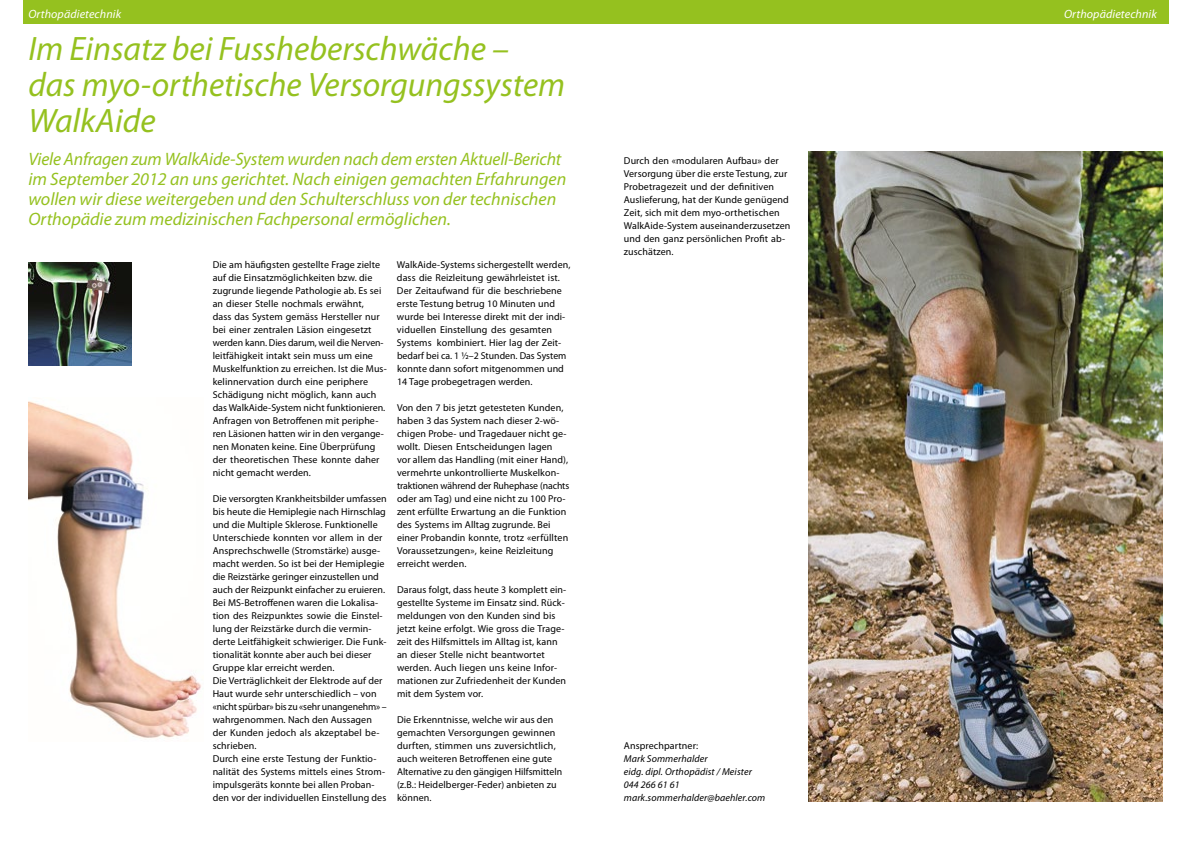
<style>
.page{position:relative;width:1191px;height:842px;background:#fff}
.page>*{position:absolute;margin:0;border:0;box-sizing:border-box;transform-origin:0 0}
.t1{font:italic 34px/36px "Myriad Pro";color:#95c11f}
.t2{font:italic 18px/20px "Myriad Pro";color:#95c11f}
.t3{font:italic 12px "Myriad Pro";letter-spacing:.01em;color:#fff}
.t4{font:10px/13px "Myriad Pro";letter-spacing:.01em;color:#000}
.t5{font:italic 10px/13px "Myriad Pro";letter-spacing:.01em;color:#000}
</style>
<div class="page">
<div style="left:23px;top:0;width:1145px;height:23px;background:#95c11f"></div>
<img style="left:28px;top:401px;width:173px;height:337px">
<img style="left:28px;top:262px;width:104px;height:104px">
<img style="left:808px;top:151px;width:354px;height:650px">
<p class="t3" style="left:28px;top:7px;width:94px">Orthopädietechnik</p>
<h1 class="t1" style="left:28px;top:31px;width:538px">Im Einsatz bei Fussheberschwäche –<br>das myo-orthetische Versorgungssystem<br>WalkAide</h1>
<p class="t2" style="left:28px;top:149px;width:539px">Viele Anfragen zum WalkAide-System wurden nach dem ersten Aktuell-Bericht im September 2012 an uns gerichtet. Nach einigen gemachten Erfahrungen wollen wir diese weitergeben und den Schulterschluss von der technischen Orthopädie zum medizinischen Fachpersonal ermöglichen.</p>
<p class="t4" style="left:213px;top:258px;width:176px">Die am häufigsten gestellte Frage zielte auf die Einsatzmöglichkeiten bzw. die zugrunde liegende Pathologie ab. Es sei an dieser Stelle nochmals erwähnt,<br>dass das System gemäss Hersteller nur bei einer zentralen Läsion eingesetzt werden kann. Dies darum, weil die Nerven&shy;leitfähigkeit intakt sein muss um eine Muskelfunktion zu erreichen. Ist die Mus&shy;kelinnervation durch eine periphere Schädigung nicht möglich, kann auch das WalkAide-System nicht funktionieren.<br>Anfragen von Betroffenen mit periphe&shy;ren Läsionen hatten wir in den vergange&shy;nen Monaten keine. Eine Überprüfung der theoretischen These konnte daher nicht gemacht werden.</p>
<p class="t4" style="left:213px;top:492px;width:176px">Die versorgten Krankheitsbilder umfassen bis heute die Hemiplegie nach Hirnschlag und die Multiple Sklerose. Funktionelle Unterschiede konnten vor allem in der Ansprechschwelle (Stromstärke) ausge&shy;macht werden. So ist bei der Hemiplegie die Reizstärke geringer einzustellen und auch der Reizpunkt einfacher zu eruieren.<br>Bei MS-Betroffenen waren die Lokalisa&shy;tion des Reizpunktes sowie die Einstel&shy;lung der Reizstärke durch die vermin&shy;derte Leitfähigkeit schwieriger. Die Funk&shy;tionalität konnte aber auch bei dieser Gruppe klar erreicht werden.<br>Die Verträglichkeit der Elektrode auf der Haut wurde sehr unterschiedlich – von «nicht spürbar» bis zu «sehr unangenehm» – wahrgenommen. Nach den Aussagen der Kunden jedoch als akzeptabel be&shy;schrieben.<br>Durch eine erste Testung der Funktio&shy;nalität des Systems mittels eines Strom&shy;impulsgeräts konnte bei allen Proban&shy;den vor der individuellen Einstellung des</p>
<p class="t4" style="left:397px;top:258px;width:175px">WalkAide-Systems sichergestellt werden, dass die Reizleitung gewährleistet ist.<br>Der Zeitaufwand für die beschriebene erste Testung betrug 10 Minuten und wurde bei Interesse direkt mit der indi&shy;viduellen Einstellung des gesamten Systems kombiniert. Hier lag der Zeit&shy;bedarf bei ca. 1 ½–2 Stunden. Das System konnte dann sofort mitgenommen und 14 Tage probegetragen werden.</p>
<p class="t4" style="left:397px;top:401px;width:174px">Von den 7 bis jetzt getesteten Kunden, haben 3 das System nach dieser 2-wö&shy;chigen Probe- und Tragedauer nicht ge&shy;wollt. Diesen Entscheidungen lagen<br>vor allem das Handling (mit einer Hand), vermehrte unkontrollierte Muskelkon&shy;traktionen während der Ruhephase (nachts oder am Tag) und eine nicht zu 100 Pro&shy;zent erfüllte Erwartung an die Funktion des Systems im Alltag zugrunde. Bei einer Probandin konnte, trotz «erfüllten Voraussetzungen», keine Reizleitung erreicht werden.</p>
<p class="t4" style="left:397px;top:583px;width:171px">Daraus folgt, dass heute 3 komplett ein&shy;gestellte Systeme im Einsatz sind. Rück&shy;meldungen von den Kunden sind bis jetzt keine erfolgt. Wie gross die Trage&shy;zeit des Hilfsmittels im Alltag ist, kann an dieser Stelle nicht beantwortet werden. Auch liegen uns keine Infor&shy;mationen zur Zufriedenheit der Kunden mit dem System vor.</p>
<p class="t4" style="left:397px;top:713px;width:167px">Die Erkenntnisse, welche wir aus den gemachten Versorgungen gewinnen durften, stimmen uns zuversichtlich, auch weiteren Betroffenen eine gute Alternative zu den gängigen Hilfsmitteln (z.B.: Heidelberger-Feder) anbieten zu können.</p>
<p class="t4" style="left:624px;top:154px;width:168px">Durch den «modularen Aufbau» der Versorgung über die erste Testung, zur Probetragezeit und der definitiven Auslieferung, hat der Kunde genügend Zeit, sich mit dem myo-orthetischen WalkAide-System auseinanderzusetzen und den ganz persönlichen Profit ab&shy;zuschätzen.</p>
<p class="t4" style="left:624px;top:739px;width:76px">Ansprechpartner:</p>
<p class="t5" style="left:624px;top:752px;width:143px">Mark Sommerhalder<br>eidg. dipl. Orthopädist / Meister<br>044 266 61 61 mark.sommerhalder@baehler.com</p>
<p class="t3" style="left:1064px;top:7px;width:94px">Orthopädietechnik</p>
</div>
